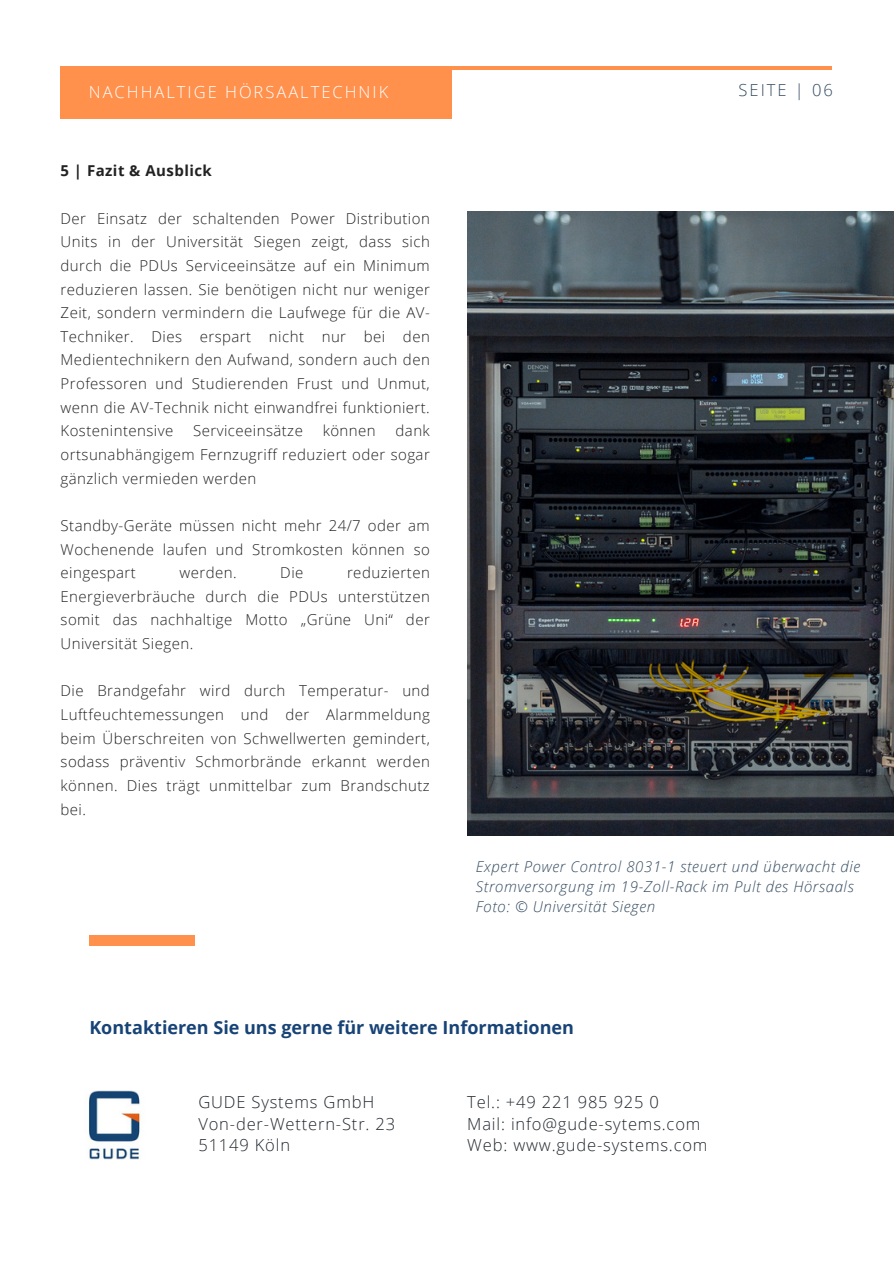
<style>
.page{position:relative;width:894px;height:1264px;background:#fff}
.page>*{position:absolute;margin:0;border:0;box-sizing:border-box;transform-origin:0 0}
.t1{font:700 18px "Open Sans";color:#174376}
.t2{font:300 16.5px/21.3px "Open Sans";letter-spacing:.05em;color:#21272d}
.t3{font:300 16.5px "Open Sans";letter-spacing:.12em;color:#fff}
.t4{font:300 16.5px "Open Sans";letter-spacing:.12em;color:#364d62}
.t5{font:300 15px/23.7px "Open Sans";letter-spacing:.03em;color:#222;text-align:justify}
.t6{font:italic 300 15px/20.2px "Open Sans";letter-spacing:.04em;color:#364d62}
.t7{font:700 15px "Open Sans";letter-spacing:.03em;color:#222}
</style>
<div class="page">
<hr style="left:61px;top:66px;width:770px;height:4px;background:#ff914d">
<img style="left:87px;top:1090px;width:53px;height:69px">
<div style="left:89px;top:935px;width:106px;height:10px;background:#ff914d"></div>
<img style="left:467px;top:211px;width:426px;height:624px">
<img style="left:502px;top:604px;width:378px;height:34px">
<div style="left:61px;top:70px;width:390px;height:48px;background:#ff914d"></div>
<p class="t3" style="left:89px;top:80px;width:301px">NACHHALTIGE HÖRSAALTECHNIK</p>
<h1 class="t7" style="left:61px;top:160px;width:153px">5 | Fazit &amp; Ausblick</h1>
<h1 class="t5" style="left:61px;top:206px;width:371px">Der Einsatz der schaltenden Power Distribution Units in der Universität Siegen zeigt, dass sich durch die PDUs Serviceeinsätze auf ein Minimum reduzieren lassen. Sie benötigen nicht nur weniger Zeit, sondern vermindern die Laufwege für die AV-Techniker. Dies erspart nicht nur bei den Medientechnikern den Aufwand, sondern auch den Professoren und Studierenden Frust und Unmut, wenn die AV-Technik nicht einwandfrei funktioniert.<br>Kostenintensive</h1>
<h1 class="t5" style="left:61px;top:418px;width:371px;text-indent:335px">dank ortsunabhängigem Fernzugriff reduziert oder sogar gänzlich vermieden werden</h1>
<h4 class="t5" style="left:61px;top:513px;width:371px">Standby-Geräte müssen nicht mehr 24/7 oder am Wochenende laufen und Stromkosten können so eingespart</h4>
<h1 class="t5" style="left:193px;top:418px;width:111px">Serviceeinsätze</h1>
<h1 class="t5" style="left:322px;top:418px;width:55px">können</h1>
<h4 class="t5" style="left:61px;top:560px;width:371px;text-indent:286px">reduzierten Energieverbräuche durch die PDUs unterstützen somit das nachhaltige Motto „Grüne Uni“ der Universität Siegen.</h4>
<p class="t5" style="left:61px;top:678px;width:371px">Die Brandgefahr wird durch Temperatur- und Luftfeuchtemessungen und der Alarmmeldung beim Überschreiten von Schwellwerten gemindert, sodass präventiv Schmorbrände erkannt werden können. Dies trägt unmittelbar zum Brandschutz bei.</p>
<h4 class="t5" style="left:179px;top:560px;width:59px">werden.</h4>
<h4 class="t5" style="left:280px;top:560px;width:25px">Die</h4>
<p class="t4" style="left:738px;top:79px;width:96px">SEITE | 06</p>
<p class="t6" style="left:475px;top:855px;width:386px">Expert Power Control 8031-1 steuert und überwacht die<br>Stromversorgung im 19-Zoll-Rack im Pult des Hörsaals</p>
<p class="t6" style="left:475px;top:896px;width:181px">Foto: © Universität Siegen</p>
<p class="t1" style="left:89px;top:1014px;width:486px">Kontaktieren Sie uns gerne für weitere Informationen</p>
<p class="t2" style="left:198px;top:1091px;width:198px">GUDE Systems GmbH<br>Von-der-Wettern-Str. 23<br>51149 Köln</p>
<p class="t2" style="left:467px;top:1091px;width:242px">Tel.: +49 221 985 925 0<br>Mail: info@gude-sytems.com<br>Web: www.gude-systems.com</p>
</div>
